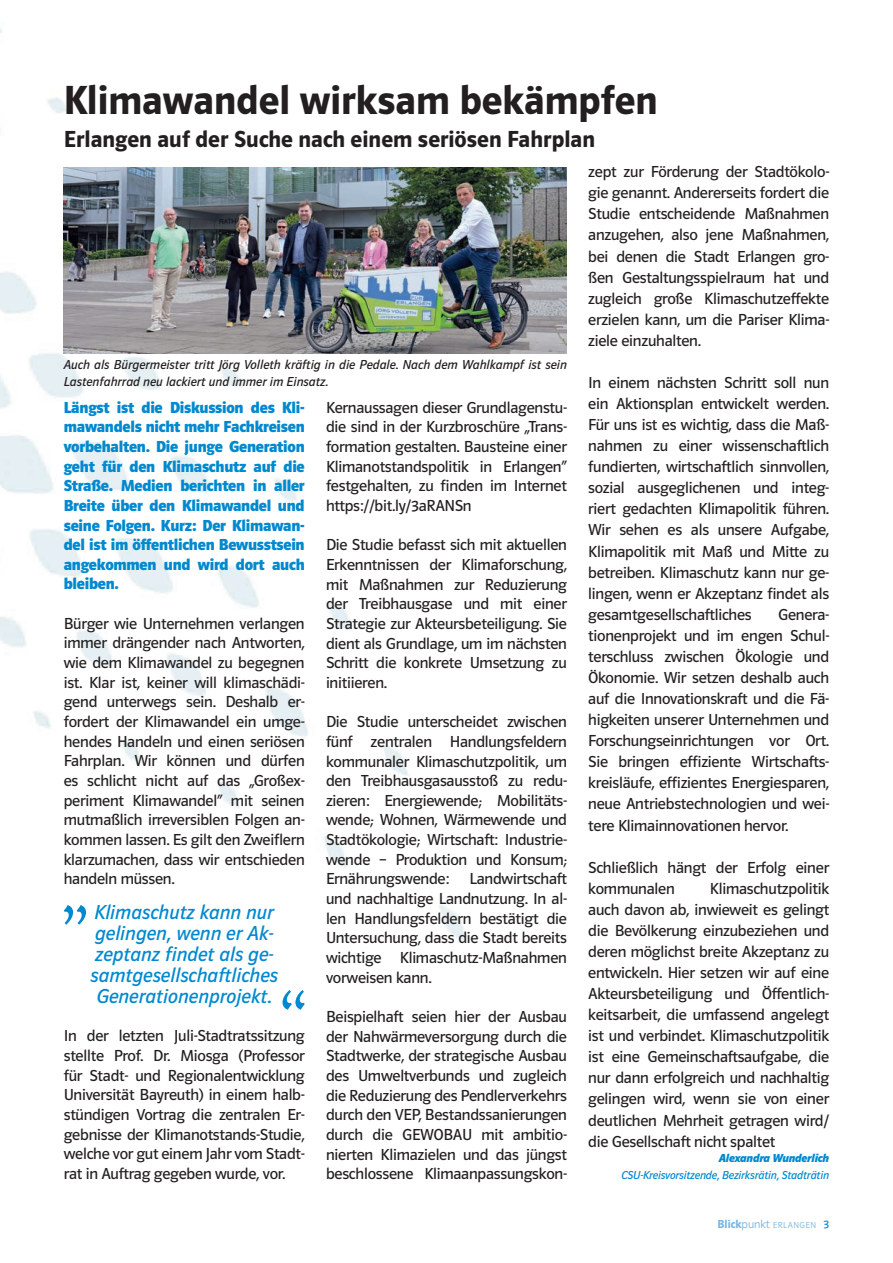
<style>
.page{position:relative;width:893px;height:1263px;background:#fff}
.page>*{position:absolute;margin:0;border:0;box-sizing:border-box;transform-origin:0 0}
.t1{font:600 42px "Polo 22";color:#231f20}
.t2{font:600 24px "Polo 22";color:#231f20}
.t3{font:21px/21px "Polo 22 Buch Kursiv";color:#0089cf}
.t4{font:16.5px/19.6px "Polo 22 Buch";letter-spacing:-.015em;color:#231f20;text-align:justify}
.t5{font:700 16.5px/19.6px "Polo 22";letter-spacing:-.015em;color:#0089cf;text-align:justify}
.t6{font:13.5px/17.2px "Polo 22 Buch Kursiv";color:#231f20}
.t7{font:12px "Polo 22 Buch Kursiv";letter-spacing:-.015em;color:#0089cf}
.t8{font:italic 700 12px "Polo 22";letter-spacing:-.015em;color:#0089cf}
.t9{font:9px "Polo 22 Leicht";letter-spacing:.05em;color:#77b6e4}
.s1{font-family:"Polo 22";font-weight:600;font-size:12px}
.s2{font-size:12px}
.s3{font-family:"Polo 22 Buch";font-size:12px;color:#0089cf}
</style>
<div class="page">
<img style="left:0;top:28px;width:567px;height:915px">
<svg style="left:64px;top:905px;width:22px;height:20px"></svg>
<svg style="left:282px;top:990px;width:23px;height:20px"></svg>
<img style="left:64px;top:168px;width:503px;height:186px">
<h1 class="t1" style="left:64px;top:77px;width:596px">Klimawandel wirksam bekämpfen</h1>
<h2 class="t2" style="left:64px;top:126px;width:533px">Erlangen auf der Suche nach einem seriösen Fahrplan</h2>
<p class="t6" style="left:64px;top:356px;width:505px">Auch als Bürgermeister tritt Jörg Volleth kräftig in die Pedale. Nach dem Wahlkampf ist sein<br>Lastenfahrrad neu lackiert und immer im Einsatz.</p>
<p class="t5" style="left:64px;top:397px;width:242px">Längst ist die Diskussion des Kli&shy;mawandels nicht mehr Fachkreisen vorbehalten. Die junge Generation geht für den Klimaschutz auf die Straße. Medien berichten in aller Breite über den Klimawandel und seine Folgen. Kurz: Der Klimawan&shy;del ist im öffentlichen Bewusstsein angekommen und wird dort auch bleiben.</p>
<p class="t4" style="left:64px;top:613px;width:242px">Bürger wie Unternehmen verlangen immer drängender nach Antworten, wie dem Klimawandel zu begegnen ist. Klar ist, keiner will klimaschädi&shy;gend unterwegs sein. Deshalb er&shy;fordert der Klimawandel ein umge&shy;hendes Handeln und einen seriösen Fahrplan. Wir können und dürfen es schlicht nicht auf das „Großex&shy;periment Klimawandel“ mit seinen mutmaßlich irreversiblen Folgen an&shy;kommen lassen. Es gilt den Zweiflern klarzumachen, dass wir entschieden handeln müssen.</p>
<p class="t3" style="left:90px;top:902px;width:189px">Klimaschutz kann nur gelingen, wenn er Ak&shy;zeptanz findet als ge&shy;samtgesellschaftliches<br>Generationenprojekt.</p>
<p class="t4" style="left:64px;top:1026px;width:242px">In der letzten Juli-Stadtratssitzung stellte Prof. Dr. Miosga (Professor für Stadt- und Regionalentwicklung Universität Bayreuth) in einem halb&shy;stündigen Vortrag die zentralen Er&shy;gebnisse der Klimanotstands-Studie, welche vor gut einem Jahr vom Stadt&shy;rat in Auftrag gegeben wurde, vor.</p>
<p class="t4" style="left:326px;top:398px;width:242px">Kernaussagen dieser Grundlagenstu&shy;die sind in der Kurzbroschüre „Trans&shy;formation gestalten. Bausteine einer Klimanotstandspolitik in Erlangen“ festgehalten, zu finden im Internet https://bit.ly/3aRANSn</p>
<p class="t4" style="left:326px;top:535px;width:242px">Die Studie befasst sich mit aktuellen Erkenntnissen der Klimaforschung, mit Maßnahmen zur Reduzierung der Treibhausgase und mit einer Strategie zur Akteursbeteiligung. Sie dient als Grundlage, um im nächsten Schritt die konkrete Umsetzung zu initiieren.</p>
<p class="t4" style="left:326px;top:712px;width:242px">Die Studie unterscheidet zwischen fünf zentralen Handlungsfeldern kommunaler Klimaschutzpolitik, um den Treibhausgasausstoß zu redu&shy;zieren: Energiewende; Mobilitäts&shy;wende; Wohnen, Wärmewende und Stadtökologie; Wirtschaft: Industrie&shy;wende – Produktion und Konsum; Ernährungswende: Landwirtschaft und nachhaltige Landnutzung. In al&shy;len Handlungsfeldern bestätigt die Untersuchung, dass die Stadt bereits wichtige Klimaschutz-Maßnahmen vorweisen kann.</p>
<p class="t4" style="left:326px;top:1007px;width:242px">Beispielhaft seien hier der Ausbau der Nahwärmeversorgung durch die Stadtwerke, der strategische Ausbau des Umweltverbunds und zugleich die Reduzierung des Pendlerverkehrs durch den VEP, Bestandssanierungen durch die GEWOBAU mit ambitio&shy;nierten Klimazielen und das jüngst beschlossene Klimaanpassungskon-</p>
<p class="t4" style="left:588px;top:161px;width:242px;line-height:21px">zept zur Förderung der Stadtökolo&shy;gie genannt. Andererseits fordert die Studie entscheidende Maßnahmen anzugehen, also jene Maßnahmen, bei denen die Stadt Erlangen gro&shy;ßen Gestaltungsspielraum hat und zugleich große Klimaschutzeffekte erzielen kann, um die Pariser Klima&shy;ziele einzuhalten.</p>
<p class="t4" style="left:588px;top:372px;width:242px;line-height:21px">In einem nächsten Schritt soll nun ein Aktionsplan entwickelt werden.<br>Für uns ist es wichtig, dass die Maß&shy;nahmen zu einer wissenschaftlich fundierten, wirtschaftlich sinnvollen, sozial ausgeglichenen und integ&shy;riert gedachten Klimapolitik führen.<br>Wir sehen es als unsere Aufgabe, Klimapolitik mit Maß und Mitte zu betreiben. Klimaschutz kann nur ge&shy;lingen, wenn er Akzeptanz findet als gesamtgesellschaftliches</p>
<p class="t4" style="left:588px;top:604px;width:242px;line-height:21px;text-indent:190px">Genera&shy;tionenprojekt und im engen Schul&shy;terschluss zwischen Ökologie und Ökonomie. Wir setzen deshalb auch auf die Innovationskraft und die Fä&shy;higkeiten unserer Unternehmen und Forschungseinrichtungen vor Ort.<br>Sie bringen effiziente Wirtschafts&shy;kreisläufe, effizientes Energiesparen, neue Antriebstechnologien und wei&shy;tere Klimainnovationen hervor.</p>
<p class="t4" style="left:588px;top:857px;width:242px;line-height:21px">Schließlich hängt der Erfolg einer kommunalen</p>
<p class="t4" style="left:588px;top:878px;width:242px;line-height:21px;text-indent:122px">Klimaschutzpolitik auch davon ab, inwieweit es gelingt die Bevölkerung einzubeziehen und deren möglichst breite Akzeptanz zu entwickeln. Hier setzen wir auf eine Akteursbeteiligung und Öffentlich&shy;keitsarbeit, die umfassend angelegt ist und verbindet. Klimaschutzpolitik ist eine Gemeinschaftsaufgabe, die nur dann erfolgreich und nachhaltig gelingen wird, wenn sie von einer deutlichen Mehrheit getragen wird/ die Gesellschaft nicht spaltet</p>
<p class="t8" style="left:719px;top:1151px;width:112px">Alexandra Wunderlich</p>
<p class="t7" style="left:622px;top:1168px;width:209px">CSU-Kreisvorsitzende, Bezirksrätin, Stadträtin</p>
<p class="t9" style="left:717px;top:1220px;width:113px"><span class="s1">Blick</span><span class="s2">punkt</span> ERLANGEN <span class="s3">3</span></p>
</div>
